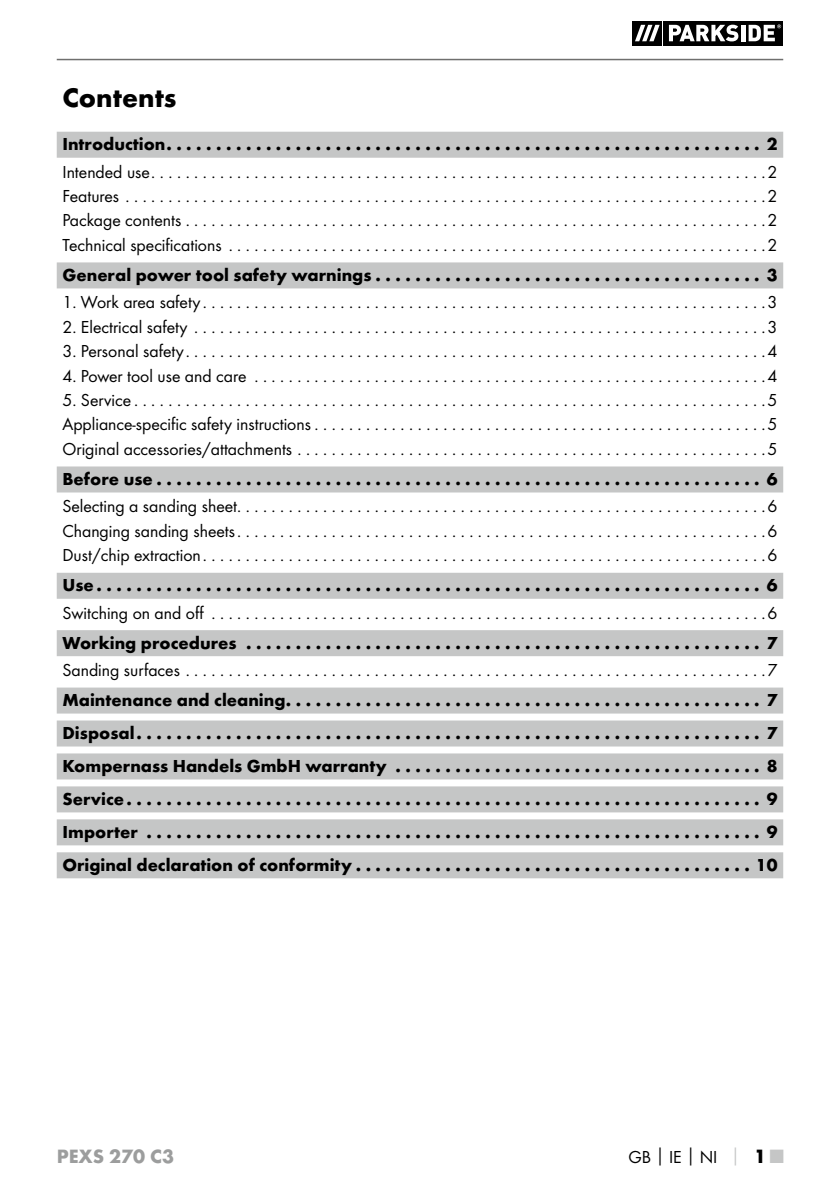
<style>
.page{position:relative;width:840px;height:1191px;background:#fff}
.page>*{position:absolute;margin:0;border:0;box-sizing:border-box;transform-origin:0 0}
.t1{font:700 28px "Futura";color:#000}
.t2{font:700 20px "Futura";color:#9c9d9d}
.t3{font:18px/24.4px "Futura Boo";color:#000;text-align:justify}
.t4{font:700 18px/33px "Futura";color:#000;text-align:justify}
.s1{font-family:"Futura";font-weight:700}
.s2{font-family:"Futura";font-weight:700;color:#c5c6c6}
.s3{font-family:"Futura";font-weight:700;font-size:20px}
.s4{font-family:"Futura";font-weight:700;font-size:20px;color:#c5c6c6}
</style>
<div class="page">
<hr style="left:57px;top:59px;width:725px;height:1px;background:#6f6f6e">
<svg style="left:661px;top:21px;width:1px;height:24px"></svg>
<svg style="left:632px;top:21px;width:29px;height:24px"></svg>
<svg style="left:663px;top:21px;width:119px;height:24px"></svg>
<svg style="left:634px;top:25px;width:25px;height:16px"></svg>
<svg style="left:668px;top:25px;width:70px;height:16px"></svg>
<svg style="left:740px;top:25px;width:4px;height:16px"></svg>
<svg style="left:748px;top:24px;width:32px;height:17px"></svg>
<div style="left:57px;top:132px;width:725px;height:26px;background:#c5c6c6"></div>
<div style="left:57px;top:262px;width:725px;height:26px;background:#c5c6c6"></div>
<div style="left:57px;top:466px;width:725px;height:26px;background:#c5c6c6"></div>
<div style="left:57px;top:573px;width:725px;height:26px;background:#c5c6c6"></div>
<div style="left:57px;top:630px;width:725px;height:26px;background:#c5c6c6"></div>
<div style="left:57px;top:687px;width:725px;height:26px;background:#c5c6c6"></div>
<div style="left:57px;top:720px;width:725px;height:26px;background:#c5c6c6"></div>
<div style="left:57px;top:753px;width:725px;height:26px;background:#c5c6c6"></div>
<div style="left:57px;top:786px;width:725px;height:26px;background:#c5c6c6"></div>
<div style="left:57px;top:819px;width:725px;height:26px;background:#c5c6c6"></div>
<div style="left:57px;top:852px;width:725px;height:26px;background:#c5c6c6"></div>
<h1 class="t1" style="left:62px;top:80px;width:116px">Contents</h1>
<p class="t4" style="left:62px;top:127px;width:716px">Introduction . . . . . . . . . . . . . . . . . . . . . . . . . . . . . . . . . . . . . . . . . . . . . . . . . . . . . . . . . . . . 2</p>
<p class="t3" style="left:62px;top:159px;width:716px">Intended use . . . . . . . . . . . . . . . . . . . . . . . . . . . . . . . . . . . . . . . . . . . . . . . . . . . . . . . . . . . . . . . . . . . . . . . 2<br>Features . . . . . . . . . . . . . . . . . . . . . . . . . . . . . . . . . . . . . . . . . . . . . . . . . . . . . . . . . . . . . . . . . . . . . . . . . . 2<br>Package contents . . . . . . . . . . . . . . . . . . . . . . . . . . . . . . . . . . . . . . . . . . . . . . . . . . . . . . . . . . . . . . . . . . . 2<br>Technical specifications . . . . . . . . . . . . . . . . . . . . . . . . . . . . . . . . . . . . . . . . . . . . . . . . . . . . . . . . . . . . . . 2</p>
<p class="t4" style="left:62px;top:258px;width:716px">General power tool safety warnings . . . . . . . . . . . . . . . . . . . . . . . . . . . . . . . . . . . . . . . 3</p>
<p class="t3" style="left:62px;top:290px;width:716px">1. Work area safety . . . . . . . . . . . . . . . . . . . . . . . . . . . . . . . . . . . . . . . . . . . . . . . . . . . . . . . . . . . . . . . . . 3</p>
<p class="t3" style="left:62px;top:314px;width:716px">2. Electrical safety . . . . . . . . . . . . . . . . . . . . . . . . . . . . . . . . . . . . . . . . . . . . . . . . . . . . . . . . . . . . . . . . . . 3</p>
<p class="t3" style="left:62px;top:339px;width:716px">3. Personal safety . . . . . . . . . . . . . . . . . . . . . . . . . . . . . . . . . . . . . . . . . . . . . . . . . . . . . . . . . . . . . . . . . . . 4</p>
<p class="t3" style="left:62px;top:363px;width:716px">4. Power tool use and care . . . . . . . . . . . . . . . . . . . . . . . . . . . . . . . . . . . . . . . . . . . . . . . . . . . . . . . . . . . 4</p>
<p class="t3" style="left:62px;top:388px;width:716px">5. Service . . . . . . . . . . . . . . . . . . . . . . . . . . . . . . . . . . . . . . . . . . . . . . . . . . . . . . . . . . . . . . . . . . . . . . . . . 5<br>Appliance-specific safety instructions . . . . . . . . . . . . . . . . . . . . . . . . . . . . . . . . . . . . . . . . . . . . . . . . . . . . 5<br>Original accessories/attachments . . . . . . . . . . . . . . . . . . . . . . . . . . . . . . . . . . . . . . . . . . . . . . . . . . . . . . 5</p>
<p class="t4" style="left:62px;top:462px;width:716px">Before use . . . . . . . . . . . . . . . . . . . . . . . . . . . . . . . . . . . . . . . . . . . . . . . . . . . . . . . . . . . . . 6</p>
<p class="t3" style="left:62px;top:494px;width:716px">Selecting a sanding sheet . . . . . . . . . . . . . . . . . . . . . . . . . . . . . . . . . . . . . . . . . . . . . . . . . . . . . . . . . . . . . 6<br>Changing sanding sheets . . . . . . . . . . . . . . . . . . . . . . . . . . . . . . . . . . . . . . . . . . . . . . . . . . . . . . . . . . . . . 6<br>Dust/chip extraction . . . . . . . . . . . . . . . . . . . . . . . . . . . . . . . . . . . . . . . . . . . . . . . . . . . . . . . . . . . . . . . . . 6</p>
<p class="t4" style="left:62px;top:568px;width:716px">Use . . . . . . . . . . . . . . . . . . . . . . . . . . . . . . . . . . . . . . . . . . . . . . . . . . . . . . . . . . . . . . . . . . . 6</p>
<p class="t3" style="left:62px;top:600px;width:716px">Switching on and off . . . . . . . . . . . . . . . . . . . . . . . . . . . . . . . . . . . . . . . . . . . . . . . . . . . . . . . . . . . . . . . . 6</p>
<p class="t4" style="left:62px;top:626px;width:716px">Working procedures . . . . . . . . . . . . . . . . . . . . . . . . . . . . . . . . . . . . . . . . . . . . . . . . . . . . 7</p>
<p class="t3" style="left:62px;top:657px;width:716px">Sanding surfaces . . . . . . . . . . . . . . . . . . . . . . . . . . . . . . . . . . . . . . . . . . . . . . . . . . . . . . . . . . . . . . . . . . . 7</p>
<p class="t4" style="left:62px;top:683px;width:716px">Maintenance and cleaning . . . . . . . . . . . . . . . . . . . . . . . . . . . . . . . . . . . . . . . . . . . . . . . . 7<br>Disposal . . . . . . . . . . . . . . . . . . . . . . . . . . . . . . . . . . . . . . . . . . . . . . . . . . . . . . . . . . . . . . . 7<br>Kompernass -Handels -GmbH warranty . . . . . . . . . . . . . . . . . . . . . . . . . . . . . . . . . . . . . 8<br>Service . . . . . . . . . . . . . . . . . . . . . . . . . . . . . . . . . . . . . . . . . . . . . . . . . . . . . . . . . . . . . . . . 9<br>Importer . . . . . . . . . . . . . . . . . . . . . . . . . . . . . . . . . . . . . . . . . . . . . . . . . . . . . . . . . . . . . . 9<br>Original declaration of conformity . . . . . . . . . . . . . . . . . . . . . . . . . . . . . . . . . . . . . . . . 10</p>
<p class="t2" style="left:57px;top:1143px;width:119px">PEXS 270 C3</p>
<p class="t3" style="left:628px;top:1144px;width:157px">GB<span class="s1">│</span>IE<span class="s1">│</span>NI <span class="s2">│</span> <span class="s3">1</span> <span class="s4">■</span></p>
</div>
